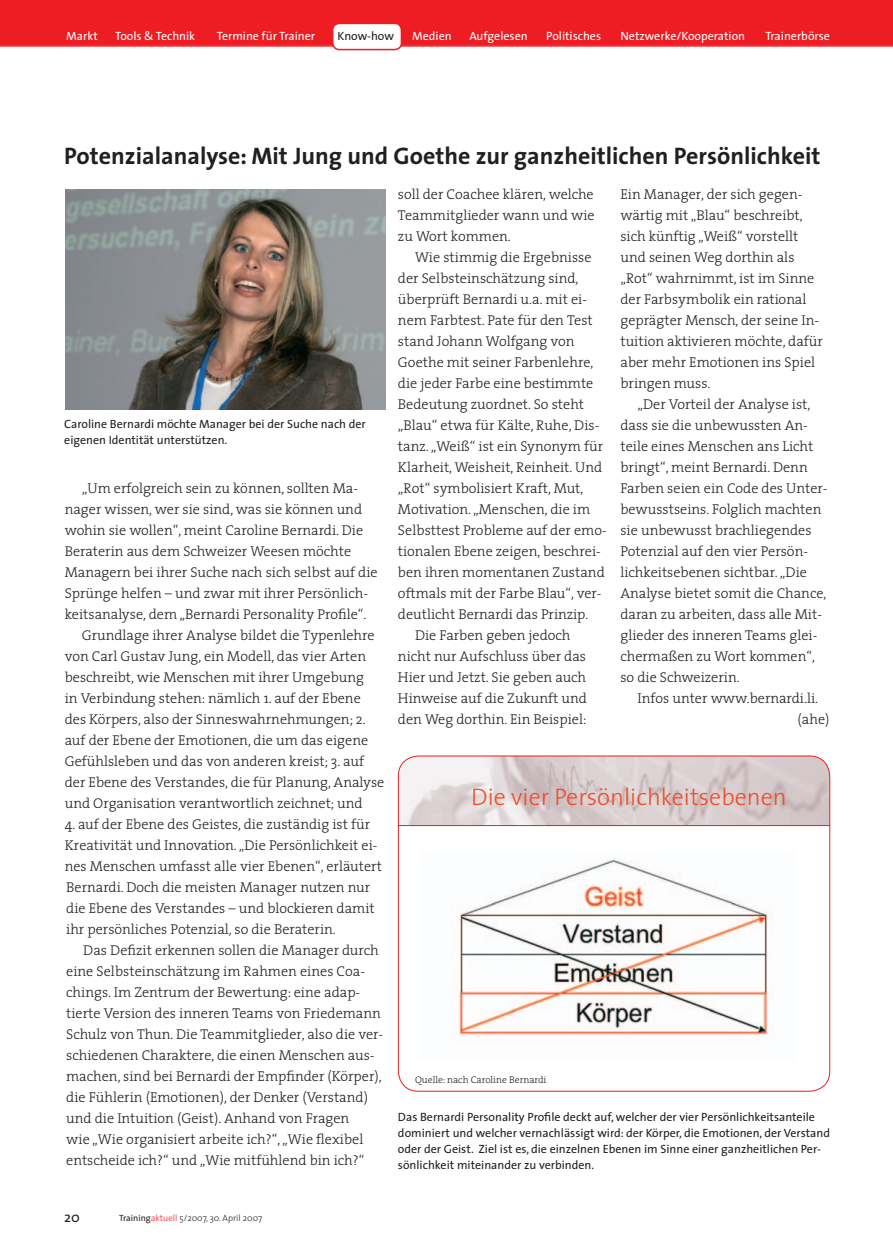
<style>
.page{position:relative;width:893px;height:1251px;background:#fff}
.page>*{position:absolute;margin:0;border:0;box-sizing:border-box;transform-origin:0 0}
.t1{font:700 24px "The Sans";color:#231f20}
.t2{font:300 24px "The Sans";color:#f04c27}
.t3{font:300 14.25px/21px "The Serif";color:#231f20}
.t4{font:14.25px "The Sans";color:#231f20}
.t5{font:12px/15.8px "The Sans";color:#231f20}
.t6{font:12px "The Sans";color:#fff}
.t7{font:300 9.75px "The Serif";color:#231f20}
.t8{font:300 9px "The Sans";color:#231f20}
.s1{font-weight:400}
.s2{color:#ee1d23}
</style>
<div class="page">
<hr style="left:0;top:45px;width:892px;height:2px;background:#ee1d23">
<div style="left:333px;top:23px;width:68px;height:27px;background:#fff;border-radius:7px"></div>
<div style="left:332px;top:23px;width:70px;height:27px;border:2px solid #ee1d23;border-radius:7px"></div>
<img style="left:65px;top:189px;width:320px;height:221px">
<img style="left:398px;top:756px;width:431px;height:69px">
<img style="left:457px;top:859px;width:315px;height:178px">
<hr style="left:398px;top:825px;width:432px;height:1px;background:#ee1d23">
<div style="left:0;top:0;width:893px;height:45px;background:#ee1d23"></div>
<p class="t6" style="left:66px;top:32px;width:33px">Markt</p>
<p class="t6" style="left:115px;top:32px;width:81px">Tools &amp; Technik</p>
<p class="t6" style="left:217px;top:32px;width:100px">Termine für Trainer</p>
<p class="t5" style="left:337px;top:30px;width:58px">Know-how</p>
<p class="t6" style="left:412px;top:32px;width:41px">Medien</p>
<p class="t6" style="left:469px;top:32px;width:60px">Aufgelesen</p>
<p class="t6" style="left:546px;top:32px;width:56px">Politisches</p>
<p class="t6" style="left:620px;top:32px;width:126px">Netzwerke/Kooperation</p>
<p class="t6" style="left:765px;top:32px;width:66px">Trainerbörse</p>
<h1 class="t1" style="left:64px;top:146px;width:757px">Potenzialanalyse: Mit Jung und Goethe zur ganzheitlichen Persönlichkeit</h1>
<p class="t5" style="left:64px;top:418px;width:303px">Caroline Bernardi möchte Manager bei der Suche nach der eigenen Identität unterstützen.</p>
<p class="t3" style="left:82px;top:479px;width:278px">„Um erfolgreich sein zu können, sollten Ma-</p>
<p class="t3" style="left:65px;top:500px;width:299px">nager wissen, wer sie sind, was sie können und</p>
<p class="t3" style="left:65px;top:521px;width:300px">wohin sie wollen“, meint Caroline Bernardi. Die</p>
<p class="t3" style="left:65px;top:542px;width:288px">Beraterin aus dem Schweizer Weesen möchte</p>
<p class="t3" style="left:65px;top:563px;width:314px">Managern bei ihrer Suche nach sich selbst auf die</p>
<p class="t3" style="left:65px;top:584px;width:305px">Sprünge helfen – und zwar mit ihrer Persönlich-</p>
<p class="t3" style="left:65px;top:605px;width:303px">keitsanalyse, dem „Bernardi Personality Profile“.</p>
<p class="t3" style="left:82px;top:626px;width:294px">Grundlage ihrer Analyse bildet die Typenlehre</p>
<p class="t3" style="left:65px;top:647px;width:303px">von Carl Gustav Jung, ein Modell, das vier Arten</p>
<p class="t3" style="left:65px;top:668px;width:301px">beschreibt, wie Menschen mit ihrer Umgebung</p>
<p class="t3" style="left:65px;top:689px;width:297px">in Verbindung stehen: nämlich 1. auf der Ebene</p>
<p class="t3" style="left:65px;top:710px;width:302px">des Körpers, also der Sinneswahrnehmungen; 2.</p>
<p class="t3" style="left:65px;top:731px;width:305px">auf der Ebene der Emotionen, die um das eigene</p>
<p class="t3" style="left:65px;top:752px;width:301px">Gefühlsleben und das von anderen kreist; 3. auf</p>
<p class="t3" style="left:65px;top:773px;width:321px">der Ebene des Verstandes, die für Planung, Analyse</p>
<p class="t3" style="left:65px;top:794px;width:299px">und Organisation verantwortlich zeichnet; und</p>
<p class="t3" style="left:65px;top:815px;width:319px">4. auf der Ebene des Geistes, die zuständig ist für Kreativität und Innovation. „Die Persönlichkeit ei&shy;nes Menschen umfasst alle vier Ebenen“, erläutert Bernardi. Doch die meisten Manager nutzen nur die Ebene des Verstandes – und blockieren damit ihr persönliches Potenzial, so die Beraterin.</p>
<p class="t3" style="left:66px;top:941px;width:318px;text-indent:17px">Das Defizit erkennen sollen die Manager durch eine Selbsteinschätzung im Rahmen eines Coa&shy;chings. Im Zentrum der Bewertung: eine adap&shy;tierte Version des inneren Teams von Friedemann Schulz von Thun. Die Teammitglieder, also die ver&shy;schiedenen Charaktere, die einen Menschen aus&shy;machen, sind bei Bernardi der Empfinder (Körper), die Fühlerin (Emotionen), der Denker (Verstand) und die Intuition (Geist). Anhand von Fragen<br>wie „Wie organisiert arbeite ich?“, „Wie flexibel entscheide ich?“ und „Wie mitfühlend bin ich?“</p>
<p class="t3" style="left:398px;top:185px;width:198px;text-align:justify">soll der Coachee klären, welche Teammitglieder wann und wie zu Wort kommen.</p>
<p class="t3" style="left:415px;top:248px;width:178px">Wie stimmig die Ergebnisse</p>
<p class="t3" style="left:398px;top:269px;width:182px">der Selbsteinschätzung sind,</p>
<p class="t3" style="left:398px;top:290px;width:190px">überprüft Bernardi u.a. mit ei-</p>
<p class="t3" style="left:398px;top:311px;width:196px">nem Farbtest. Pate für den Test</p>
<p class="t3" style="left:398px;top:332px;width:178px">stand Johann Wolfgang von</p>
<p class="t3" style="left:398px;top:353px;width:197px">Goethe mit seiner Farbenlehre,</p>
<p class="t3" style="left:398px;top:374px;width:197px">die jeder Farbe eine bestimmte</p>
<p class="t3" style="left:398px;top:395px;width:188px">Bedeutung zuordnet. So steht</p>
<p class="t3" style="left:398px;top:416px;width:203px">„Blau“ etwa für Kälte, Ruhe, Dis-</p>
<p class="t3" style="left:398px;top:437px;width:206px">tanz. „Weiß“ ist ein Synonym für</p>
<p class="t3" style="left:398px;top:458px;width:206px">Klarheit, Weisheit, Reinheit. Und</p>
<p class="t3" style="left:398px;top:479px;width:187px">„Rot“ symbolisiert Kraft, Mut,</p>
<p class="t3" style="left:398px;top:500px;width:194px">Motivation. „Menschen, die im</p>
<p class="t3" style="left:398px;top:521px;width:210px">Selbsttest Probleme auf der emo-</p>
<p class="t3" style="left:398px;top:542px;width:204px">tionalen Ebene zeigen, beschrei-</p>
<p class="t3" style="left:398px;top:563px;width:208px">ben ihren momentanen Zustand</p>
<p class="t3" style="left:398px;top:584px;width:205px">oftmals mit der Farbe Blau“, ver-</p>
<p class="t3" style="left:398px;top:605px;width:192px">deutlicht Bernardi das Prinzip.</p>
<p class="t3" style="left:415px;top:626px;width:157px">Die Farben geben jedoch</p>
<p class="t3" style="left:398px;top:647px;width:189px">nicht nur Aufschluss über das</p>
<p class="t3" style="left:398px;top:668px;width:190px">Hier und Jetzt. Sie geben auch</p>
<p class="t3" style="left:398px;top:689px;width:190px">Hinweise auf die Zukunft und</p>
<p class="t3" style="left:398px;top:710px;width:190px">den Weg dorthin. Ein Beispiel:</p>
<p class="t3" style="left:620px;top:185px;width:204px">Ein Manager, der sich gegen&shy;wärtig mit „Blau“ beschreibt, sich künftig „Weiß“ vorstellt und seinen Weg dorthin als „Rot“ wahrnimmt, ist im Sinne der Farbsymbolik ein rational geprägter Mensch, der seine In&shy;tuition aktivieren möchte, dafür aber mehr Emotionen ins Spiel bringen muss.</p>
<p class="t3" style="left:620px;top:395px;width:209px;text-indent:17px">„Der Vorteil der Analyse ist, dass sie die unbewussten An&shy;teile eines Menschen ans Licht bringt“, meint Bernardi. Denn<br>Farben seien ein Code des Unter&shy;bewusstseins. Folglich machten sie unbewusst brachliegendes<br>Potenzial auf den vier Persön&shy;lichkeitsebenen sichtbar. „Die<br>Analyse bietet somit die Chance, daran zu arbeiten, dass alle Mit&shy;glieder des inneren Teams glei&shy;chermaßen zu Wort kommen“, so die Schweizerin.</p>
<p class="t3" style="left:797px;top:689px;width:33px;text-indent:-160px">Infos unter www.bernardi.li. (ahe)</p>
<h1 class="t2" style="left:471px;top:787px;width:317px">Die vier Persönlichkeitsebenen</h1>
<p class="t7" style="left:415px;top:1076px;width:133px">Quelle: nach Caroline Bernardi</p>
<p class="t5" style="left:398px;top:1111px;width:433px">Das Bernardi Personality Profile deckt auf, welcher der vier Persönlichkeitsanteile dominiert und welcher vernachlässigt wird: der Körper, die Emotionen, der Verstand oder der Geist. Ziel ist es, die einzelnen Ebenen im Sinne einer ganzheitlichen Per&shy;sönlichkeit miteinander zu verbinden.</p>
<p class="t4" style="left:64px;top:1212px;width:17px">20</p>
<p class="t8" style="left:119px;top:1215px;width:145px"><span class="s1">Training</span><span class="s2">aktuell</span> 5/2007, 30. April 2007</p>
</div>
